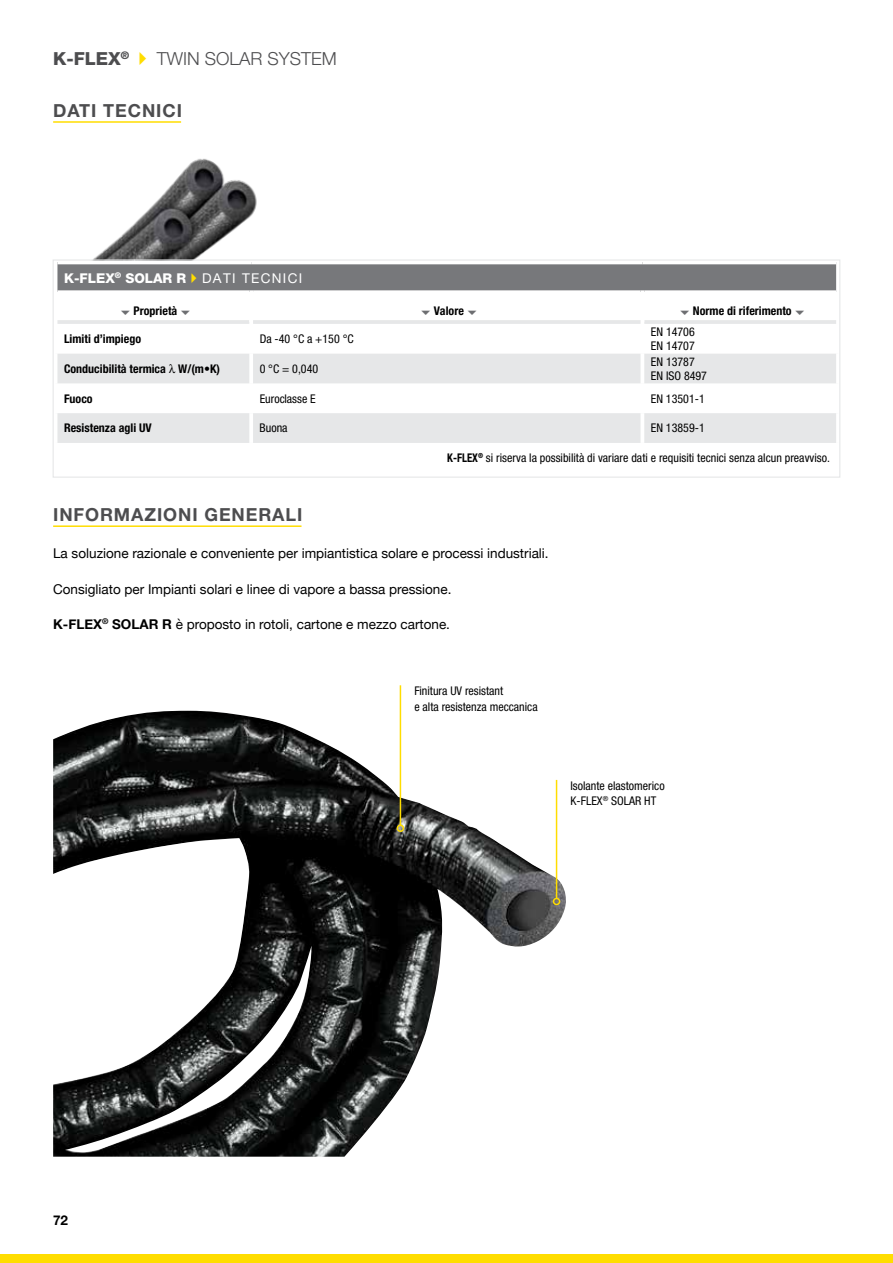
<style>
.page{position:relative;width:893px;height:1263px;background:#fff}
.page>*{position:absolute;margin:0;border:0;box-sizing:border-box;transform-origin:0 0}
.t1{font:700 18px "Helvetica Neue LT Std";letter-spacing:.05em;color:#4d4d4f}
.t2{font:300 18px "Helvetica Neue LT Std";color:#4d4d4f}
.t3{font:800 18px "Helvetica Neue LT Std";color:#4d4d4f}
.t4{font:13.5px "Helvetica Neue";color:#000}
.t5{font:800 13.5px "Helvetica Neue LT Std";color:#fff}
.t6{font:700 13.5px "Helvetica Neue LT Std";color:#000}
.t7{font:condensed 12px/14.4px "Helvetica Neue LT Std";color:#000}
.t8{font:700 condensed 12px "Helvetica Neue LT Std";color:#000}
.s1{font-weight:400}
.s2{font-weight:700}
</style>
<div class="page">
<div style="left:0;top:1254px;width:893px;height:9px;background:#fd0"></div>
<img style="left:93px;top:158px;width:164px;height:101px">
<hr style="left:53px;top:121px;width:128px;height:2px;background:#fd0">
<hr style="left:53px;top:525px;width:248px;height:2px;background:#fd0">
<div style="left:56px;top:262px;width:782px;height:30px;background:#77787b"></div>
<svg style="left:57px;top:354px;width:779px;height:89px;fill:#e6e7e8"></svg>
<hr style="left:57px;top:261px;width:194px;height:3px;background:#fff">
<hr style="left:54px;top:261px;width:3px;height:31px;background:#fff">
<hr style="left:251px;top:261px;width:391px;height:3px;background:#fff">
<hr style="left:642px;top:261px;width:194px;height:3px;background:#fff">
<svg style="left:836px;top:262px;width:2px;height:30px"></svg>
<hr style="left:249px;top:354px;width:4px;height:29px;background:#fff">
<svg style="left:640px;top:354px;width:4px;height:29px"></svg>
<hr style="left:249px;top:383px;width:4px;height:30px;background:#fff">
<hr style="left:640px;top:383px;width:4px;height:30px;background:#fff">
<hr style="left:249px;top:413px;width:4px;height:30px;background:#fff">
<svg style="left:640px;top:413px;width:4px;height:30px"></svg>
<svg style="left:57px;top:290px;width:192px;height:2px"></svg>
<svg style="left:644px;top:290px;width:192px;height:2px"></svg>
<hr style="left:57px;top:320px;width:192px;height:4px;background:#e6e7e8">
<hr style="left:644px;top:320px;width:192px;height:4px;background:#e6e7e8">
<svg style="left:253px;top:290px;width:387px;height:2px"></svg>
<hr style="left:249px;top:290px;width:4px;height:32px;background:#fff">
<hr style="left:640px;top:290px;width:4px;height:32px;background:#fff">
<hr style="left:253px;top:320px;width:387px;height:4px;background:#e6e7e8">
<div style="left:53px;top:259px;width:787px;height:219px;border:1px solid #e6e7e8"></div>
<img style="left:53px;top:711px;width:513px;height:446px">
<hr style="left:556px;top:780px;width:1px;height:118px;background:#fd0">
<div style="left:553px;top:898px;width:7px;height:7px;border:2px solid #fd0;border-radius:50%"></div>
<hr style="left:400px;top:685px;width:1px;height:140px;background:#fd0">
<div style="left:397px;top:824px;width:7px;height:8px;border:2px solid #fd0;border-radius:50%"></div>
<svg style="left:169px;top:364px;width:6px;height:9px"></svg>
<h1 class="t3" style="left:53px;top:48px;width:78px">K-FLEX<sup>®</sup></h1>
<h1 class="t2" style="left:157px;top:48px;width:182px">TWIN SOLAR SYSTEM</h1>
<h1 class="t1" style="left:53px;top:99px;width:130px">DATI TECNICI</h1>
<p class="t5" style="left:64px;top:270px;width:240px">K-FLEX<sup>®</sup> SOLAR R <span class="s1">DATI TECNICI</span></p>
<p class="t8" style="left:134px;top:304px;width:45px">Proprietà</p>
<p class="t8" style="left:434px;top:304px;width:31px">Valore</p>
<p class="t8" style="left:693px;top:304px;width:100px">Norme di riferimento</p>
<p class="t8" style="left:64px;top:331px;width:79px">Limiti d’impiego</p>
<p class="t7" style="left:260px;top:331px;width:96px">Da -40 °C a +150 °C</p>
<p class="t7" style="left:651px;top:324px;width:45px">EN 14706<br>EN 14707</p>
<p class="t8" style="left:64px;top:361px;width:157px">Conducibilità termica W/(m•K)</p>
<p class="t7" style="left:260px;top:361px;width:60px">0 °C = 0,040</p>
<p class="t7" style="left:651px;top:354px;width:58px">EN 13787<br>EN ISO 8497</p>
<p class="t8" style="left:64px;top:391px;width:30px">Fuoco</p>
<p class="t7" style="left:260px;top:391px;width:58px">Euroclasse E</p>
<p class="t7" style="left:651px;top:391px;width:55px">EN 13501-1</p>
<p class="t8" style="left:64px;top:421px;width:89px">Resistenza agli UV</p>
<p class="t7" style="left:260px;top:421px;width:29px">Buona</p>
<p class="t7" style="left:651px;top:421px;width:55px">EN 13859-1</p>
<p class="t7" style="left:447px;top:451px;width:384px"><span class="s2">K-FLEX</span><sup>®</sup> si riserva la possibilità di variare dati e requisiti tecnici senza alcun preavviso.</p>
<h1 class="t1" style="left:53px;top:504px;width:251px">INFORMAZIONI GENERALI</h1>
<p class="t4" style="left:53px;top:544px;width:497px">La soluzione razionale e conveniente per impiantistica solare e processi industriali.</p>
<p class="t4" style="left:53px;top:579px;width:400px">Consigliato per Impianti solari e linee di vapore a bassa pressione.</p>
<p class="t4" style="left:53px;top:614px;width:398px"><span class="s2">K-FLEX</span><sup>®</sup> <span class="s2">SOLAR R</span> è proposto in rotoli, cartone e mezzo cartone.</p>
<p class="t6" style="left:53px;top:1212px;width:17px">72</p>
<p class="t7" style="left:414px;top:683px;width:125px;line-height:15.6px">Finitura UV resistant<br>e alta resistenza meccanica</p>
<p class="t7" style="left:570px;top:777px;width:96px;line-height:15.6px">Isolante elastomerico<br>K-FLEX<sup>®</sup> SOLAR HT</p>
</div>
